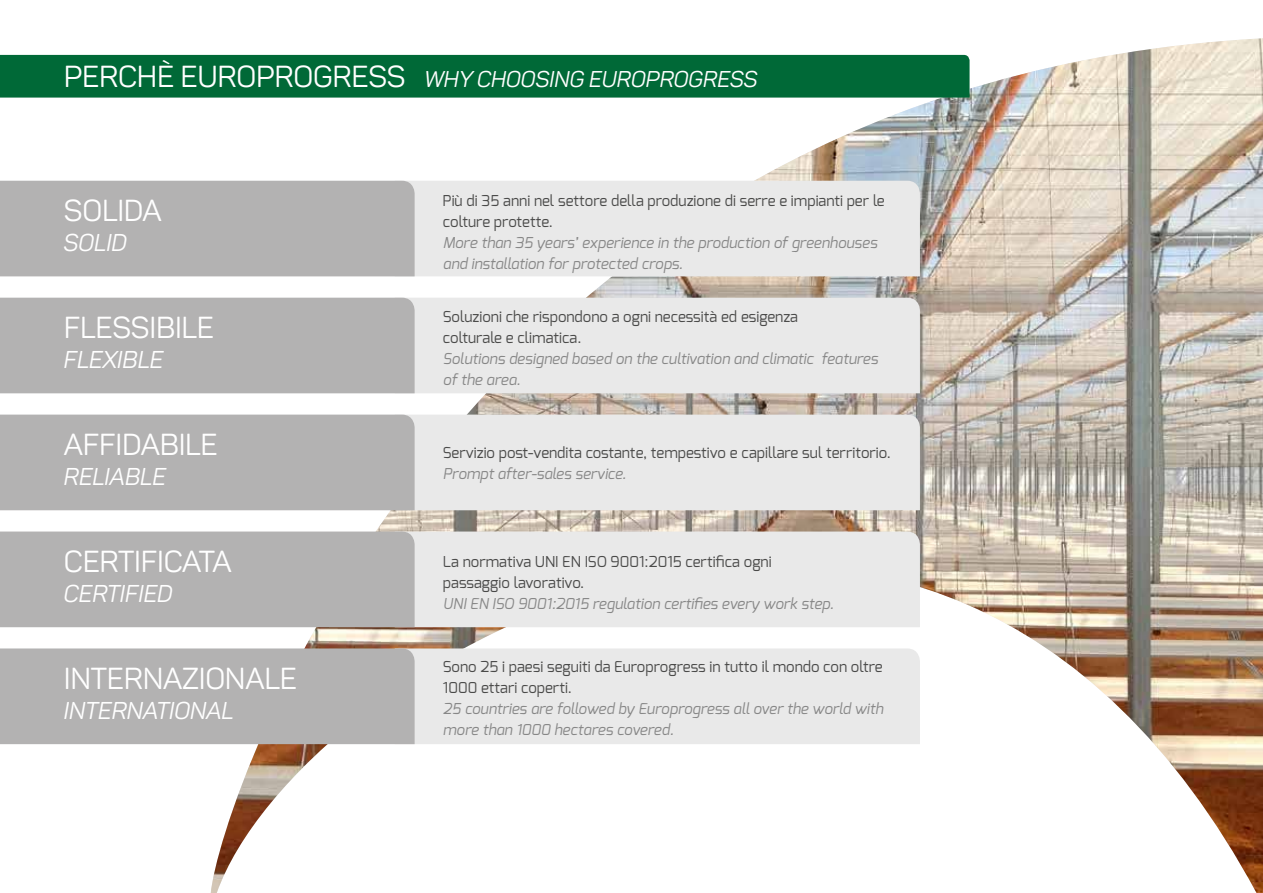
<style>
.page{position:relative;width:1263px;height:893px;background:#fff}
.page>*{position:absolute;margin:0;border:0;box-sizing:border-box;transform-origin:0 0}
.t1{font:30px "Panton";letter-spacing:-.01em;color:#fff}
.t2{font:italic 24px "Panton";letter-spacing:-.01em;color:#fff}
.t3{font:italic 22.5px "Panton";letter-spacing:-.01em;color:#fff}
.t4{font:15px/21px "Exo";color:#4a4a49}
.t5{font:italic 15px/21px "Exo";color:#878787}
.s1{font-style:normal;font-size:30px}
</style>
<div class="page">
<img style="left:211px;top:38px;width:1052px;height:855px">
<div style="left:415px;top:181px;width:505px;height:95px;background:#e9e9e9"></div>
<div style="left:415px;top:298px;width:505px;height:95px;background:#e9e9e9"></div>
<div style="left:415px;top:531px;width:505px;height:96px;background:#e9e9e9"></div>
<div style="left:415px;top:648px;width:505px;height:96px;background:#e9e9e9"></div>
<div style="left:415px;top:415px;width:505px;height:95px;background:#e9e9e9"></div>
<div style="left:0;top:181px;width:415px;height:95px;background:#b3b2b2"></div>
<div style="left:0;top:298px;width:415px;height:95px;background:#b3b2b2"></div>
<div style="left:0;top:531px;width:415px;height:96px;background:#b3b2b2"></div>
<div style="left:0;top:648px;width:415px;height:96px;background:#b3b2b2"></div>
<div style="left:0;top:415px;width:415px;height:95px;background:#b3b2b2"></div>
<div style="left:0;top:55px;width:969px;height:43px;background:#006937"></div>
<h3 class="t3" style="left:64px;top:66px;width:695px"><span class="s1">PERCHÈ EUROPROGRESS</span> WHY CHOOSING EUROPROGRESS</h3>
<h1 class="t1" style="left:64px;top:192px;width:99px">SOLIDA</h1>
<h2 class="t2" style="left:64px;top:228px;width:65px">SOLID</h2>
<h1 class="t1" style="left:64px;top:309px;width:152px">FLESSIBILE</h1>
<h2 class="t2" style="left:64px;top:345px;width:101px">FLEXIBLE</h2>
<h1 class="t1" style="left:64px;top:426px;width:155px">AFFIDABILE</h1>
<h2 class="t2" style="left:64px;top:462px;width:104px">RELIABLE</h2>
<h1 class="t1" style="left:64px;top:543px;width:169px">CERTIFICATA</h1>
<h2 class="t2" style="left:64px;top:579px;width:110px">CERTIFIED</h2>
<h1 class="t1" style="left:64px;top:660px;width:234px">INTERNAZIONALE</h1>
<h2 class="t2" style="left:64px;top:695px;width:171px">INTERNATIONAL</h2>
<p class="t4" style="left:443px;top:190px;width:443px">Più di 35 anni nel settore della produzione di serre e impianti per le colture protette.</p>
<p class="t5" style="left:443px;top:232px;width:436px">More than 35 years’ experience in the production of greenhouses and installation for protected crops.</p>
<p class="t4" style="left:443px;top:306px;width:357px">Soluzioni che rispondono a ogni necessità ed esigenza colturale e climatica.</p>
<p class="t5" style="left:443px;top:348px;width:437px">Solutions designed based on the cultivation and climatic features of the area.</p>
<p class="t4" style="left:443px;top:442px;width:449px">Servizio post-vendita costante, tempestivo e capillare sul territorio.</p>
<p class="t5" style="left:443px;top:463px;width:185px">Prompt after-sales service.</p>
<p class="t4" style="left:443px;top:551px;width:330px">La normativa UNI EN ISO 9001:2015 certifica ogni passaggio lavorativo.</p>
<p class="t5" style="left:443px;top:593px;width:392px">UNI EN ISO 9001:2015 regulation certifies every work step.</p>
<p class="t4" style="left:443px;top:656px;width:441px">Sono 25 i paesi seguiti da Europrogress in tutto il mondo con oltre<br>1000 ettari coperti.</p>
<p class="t5" style="left:443px;top:698px;width:442px">25 countries are followed by Europrogress all over the world with more than 1000 hectares covered.</p>
</div>
